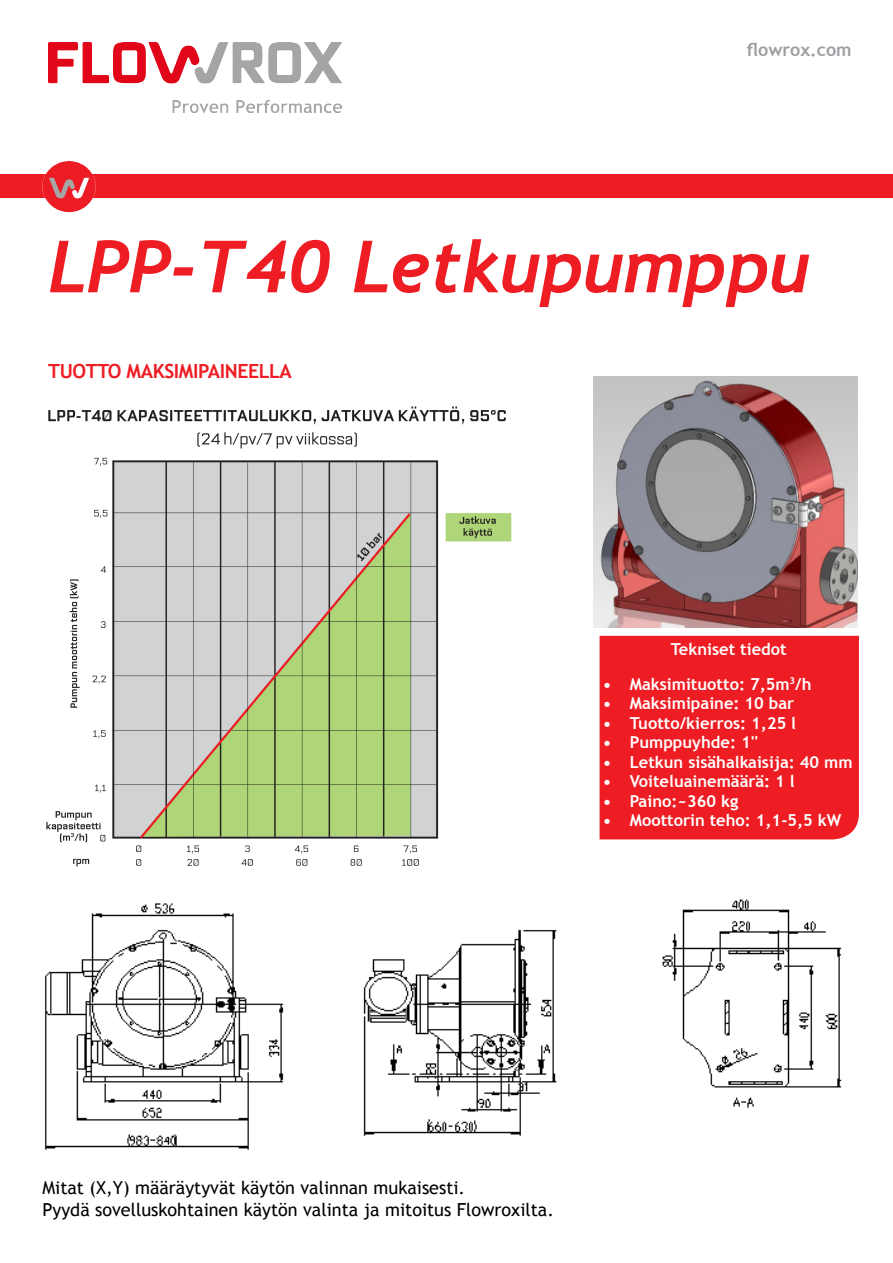
<style>
.page{position:relative;width:893px;height:1263px;background:#fff}
.page>*{position:absolute;margin:0;border:0;box-sizing:border-box;transform-origin:0 0}
.t1{font:italic 700 72px "Trebuchet";color:#ee1d23}
.t2{font:700 19.5px "Trebuchet MS";letter-spacing:-.02em;color:#ee1d23}
.t3{font:18px "Trebuchet MS";color:#000}
.t4{font:700 18px "Trebuchet MS";color:#9d9fa2}
.t5{font:700 16.5px "Trebuchet MS";color:#fff}
</style>
<div class="page">
<div style="left:599px;top:635px;width:260px;height:205px;background:#ee1d23"></div>
<div style="left:0;top:174px;width:893px;height:24px;background:#ee1d23"></div>
<img style="left:43px;top:161px;width:53px;height:52px">
<img style="left:48px;top:43px;width:293px;height:69px">
<img style="left:594px;top:376px;width:264px;height:251px">
<img style="left:46px;top:406px;width:466px;height:461px">
<img style="left:45px;top:899px;width:797px;height:251px">
<p class="t4" style="left:747px;top:38px;width:107px">flowrox.com</p>
<p class="t1" style="left:48px;top:221px;width:763px">LPP-T40 Letkupumppu</p>
<p class="t2" style="left:48px;top:359px;width:245px">TUOTTO MAKSIMIPAINEELLA</p>
<p class="t5" style="left:671px;top:639px;width:117px">Tekniset tiedot</p>
<p class="t5" style="left:603px;top:674px;width:210px">• Maksimituotto: 7,5m<sup>3</sup>/h</p>
<p class="t5" style="left:603px;top:693px;width:193px">• Maksimipaine: 10 bar</p>
<p class="t5" style="left:603px;top:713px;width:195px">• Tuotto/kierros: 1,25 l</p>
<p class="t5" style="left:603px;top:732px;width:157px">• Pumppuyhde: 1''</p>
<p class="t5" style="left:603px;top:752px;width:251px">• Letkun sisähalkaisija: 40 mm</p>
<p class="t5" style="left:603px;top:771px;width:194px">• Voiteluainemäärä: 1 l</p>
<p class="t5" style="left:603px;top:791px;width:137px">• Paino:~360 kg</p>
<p class="t5" style="left:603px;top:810px;width:240px">• Moottorin teho: 1,1-5,5 kW</p>
<p class="t3" style="left:43px;top:1177px;width:424px">Mitat (X,Y) määräytyvät käytön valinnan mukaisesti.</p>
<p class="t3" style="left:43px;top:1198px;width:513px">Pyydä sovelluskohtainen käytön valinta ja mitoitus Flowroxilta.</p>
</div>
